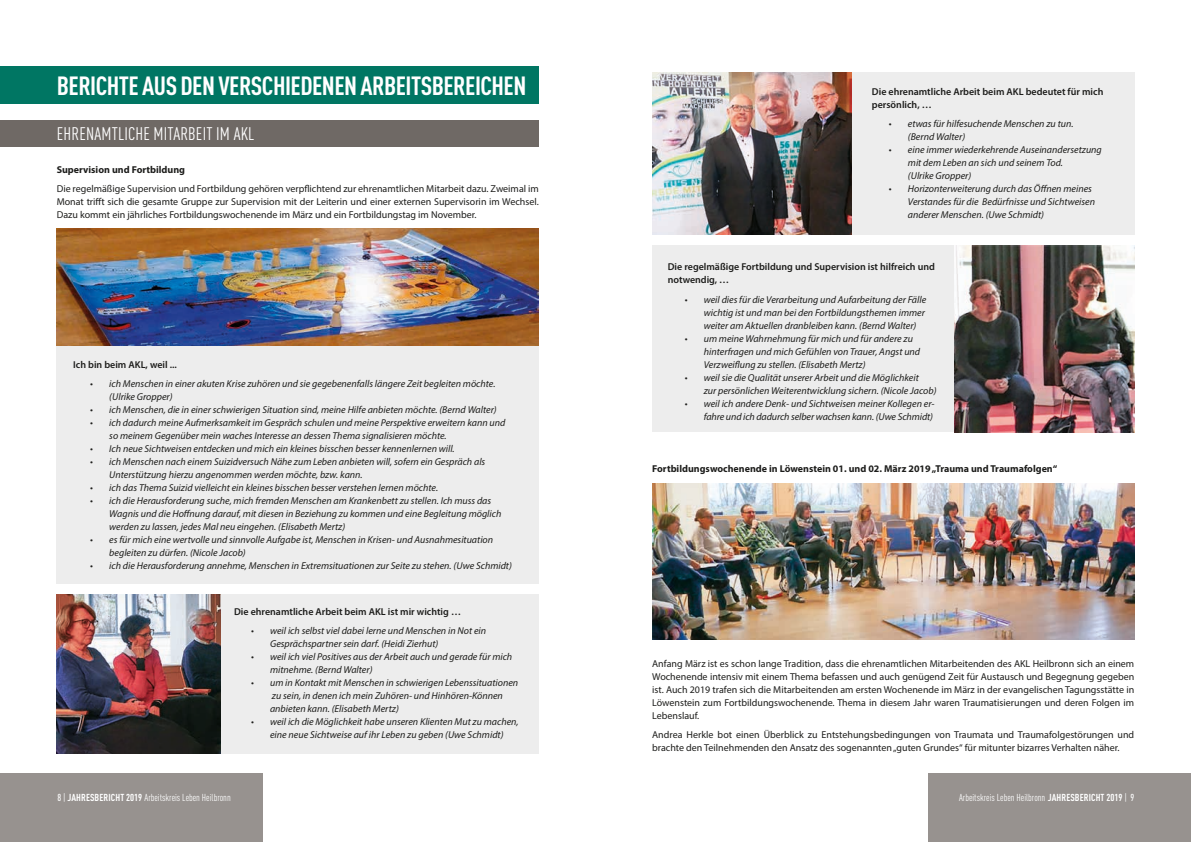
<style>
.page{position:relative;width:1191px;height:842px;background:#fff}
.page>*{position:absolute;margin:0;border:0;box-sizing:border-box;transform-origin:0 0}
.Standard_Fließtext{font:700 condensed 26px "DINOT";letter-spacing:-.02em;color:#fff}
.Standard_Fließtext-2{font:condensed 18px "DINOT";letter-spacing:.01em;color:#fff}
.Standard_Fließtext-3{font:italic 10px/13px "Myriad Pro";color:#1d1d1b}
.Standard_Fließtext-4{font:10px/13px "Myriad Pro";color:#1d1d1b;text-align:justify}
.Standard_Fließtext-5{font:600 10px/13px "Myriad Pro";color:#1d1d1b}
.Standard_Fließtext-6{font:700 10px "Myriad Pro";color:#1d1d1b}
.t1{font:condensed 10px "DINOT";color:#fff}
.s1{font-weight:500}
.s2{font-weight:700}
</style>
<div class="page">
<div style="left:928px;top:773px;width:263px;height:69px;background:#97928f"></div>
<div style="left:0;top:773px;width:262px;height:69px;background:#97928f"></div>
<div style="left:0;top:120px;width:539px;height:27px;background:#6f6965"></div>
<div style="left:0;top:67px;width:539px;height:37px;background:#007663"></div>
<div style="left:57px;top:343px;width:482px;height:241px;background:#ededed"></div>
<img style="left:57px;top:228px;width:482px;height:118px">
<div style="left:220px;top:594px;width:319px;height:159px;background:#ededed"></div>
<img style="left:57px;top:594px;width:163px;height:159px">
<div style="left:851px;top:72px;width:283px;height:163px;background:#ededed"></div>
<img style="left:652px;top:72px;width:199px;height:162px">
<div style="left:652px;top:246px;width:302px;height:186px;background:#ededed"></div>
<img style="left:954px;top:246px;width:180px;height:186px">
<img style="left:652px;top:483px;width:482px;height:156px">
<p class="Standard_Fließtext" style="left:57px;top:69px;width:471px">BERICHTE AUS DEN VERSCHIEDENEN ARBEITSBEREICHEN</p>
<p class="Standard_Fließtext-2" style="left:57px;top:123px;width:199px">EHRENAMTLICHE MITARBEIT IM AKL</p>
<p class="Standard_Fließtext-6" style="left:57px;top:163px;width:130px">Supervision und Fortbildung</p>
<p class="Standard_Fließtext-4" style="left:57px;top:182px;width:483px">Die regelmäßige Supervision und Fortbildung gehören verpflichtend zur ehrenamtlichen Mitarbeit dazu. Zweimal im Monat trifft sich die gesamte Gruppe zur Supervision mit der Leiterin und einer externen Supervisorin im Wechsel.<br>Dazu kommt ein jährliches Fortbildungswochenende im März und ein Fortbildungstag im November.</p>
<p class="Standard_Fließtext-5" style="left:73px;top:357px;width:105px">Ich bin beim AKL, weil ...</p>
<p class="Standard_Fließtext-3" style="left:90px;top:377px;width:407px">• ich Menschen in einer akuten Krise zuhören und sie gegebenenfalls längere Zeit begleiten möchte.</p>
<p class="Standard_Fließtext-3" style="left:109px;top:390px;width:65px">(Ulrike Gropper)</p>
<p class="Standard_Fließtext-3" style="left:90px;top:403px;width:408px">• ich Menschen, die in einer schwierigen Situation sind, meine Hilfe anbieten möchte. (Bernd Walter)</p>
<p class="Standard_Fließtext-3" style="left:109px;top:416px;width:398px;text-indent:-19px">• ich dadurch meine Aufmerksamkeit im Gespräch schulen und meine Perspektive erweitern kann und so meinem Gegenüber mein waches Interesse an dessen Thema signalisieren möchte.</p>
<p class="Standard_Fließtext-3" style="left:90px;top:442px;width:366px">• Ich neue Sichtweisen entdecken und mich ein kleines bisschen besser kennenlernen will.</p>
<p class="Standard_Fließtext-3" style="left:90px;top:455px;width:396px">• ich Menschen nach einem Suizidversuch Nähe zum Leben anbieten will, sofern ein Gespräch als</p>
<p class="Standard_Fließtext-3" style="left:109px;top:468px;width:255px">Unterstützung hierzu angenommen werden möchte, bzw. kann.</p>
<p class="Standard_Fließtext-3" style="left:90px;top:481px;width:349px">• ich das Thema Suizid vielleicht ein kleines bisschen besser verstehen lernen möchte.</p>
<p class="Standard_Fließtext-3" style="left:90px;top:494px;width:402px">• ich die Herausforderung suche, mich fremden Menschen am Krankenbett zu stellen. Ich muss das</p>
<p class="Standard_Fließtext-3" style="left:109px;top:507px;width:394px">Wagnis und die Hoffnung darauf, mit diesen in Beziehung zu kommen und eine Begleitung möglich</p>
<p class="Standard_Fließtext-3" style="left:109px;top:520px;width:237px">werden zu lassen, jedes Mal neu eingehen. (Elisabeth Mertz)</p>
<p class="Standard_Fließtext-3" style="left:90px;top:533px;width:404px">• es für mich eine wertvolle und sinnvolle Aufgabe ist, Menschen in Krisen- und Ausnahmesituation</p>
<p class="Standard_Fließtext-3" style="left:109px;top:546px;width:138px">begleiten zu dürfen. (Nicole Jacob)</p>
<p class="Standard_Fließtext-3" style="left:90px;top:559px;width:423px">• ich die Herausforderung annehme, Menschen in Extremsituationen zur Seite zu stehen. (Uwe Schmidt)</p>
<p class="Standard_Fließtext-5" style="left:234px;top:604px;width:228px">Die ehrenamtliche Arbeit beim AKL ist mir wichtig …</p>
<p class="Standard_Fließtext-3" style="left:251px;top:624px;width:237px">• weil ich selbst viel dabei lerne und Menschen in Not ein</p>
<p class="Standard_Fließtext-3" style="left:270px;top:637px;width:170px">Gesprächspartner sein darf. (Heidi Zierhut)</p>
<p class="Standard_Fließtext-3" style="left:251px;top:650px;width:263px">• weil ich viel Positives aus der Arbeit auch und gerade für mich</p>
<p class="Standard_Fließtext-3" style="left:270px;top:663px;width:104px">mitnehme. (Bernd Walter)</p>
<p class="Standard_Fließtext-3" style="left:251px;top:676px;width:269px">• um in Kontakt mit Menschen in schwierigen Lebenssituationen</p>
<p class="Standard_Fließtext-3" style="left:272px;top:689px;width:232px">zu sein, in denen ich mein Zuhören- und Hinhören-Können</p>
<p class="Standard_Fließtext-3" style="left:270px;top:702px;width:130px">anbieten kann. (Elisabeth Mertz)</p>
<p class="Standard_Fließtext-3" style="left:251px;top:715px;width:269px">• weil ich die Möglichkeit habe unseren Klienten Mut zu machen,</p>
<p class="Standard_Fließtext-3" style="left:270px;top:728px;width:235px">eine neue Sichtweise auf ihr Leben zu geben (Uwe Schmidt)</p>
<p class="Standard_Fließtext-5" style="left:872px;top:84px;width:233px">Die ehrenamtliche Arbeit beim AKL bedeutet für mich persönlich, …</p>
<p class="Standard_Fließtext-3" style="left:889px;top:117px;width:186px">• etwas für hilfesuchende Menschen zu tun.</p>
<p class="Standard_Fließtext-3" style="left:908px;top:130px;width:59px">(Bernd Walter)</p>
<p class="Standard_Fließtext-3" style="left:908px;top:143px;width:195px;text-indent:-19px">• eine immer wiederkehrende Auseinandersetzung mit dem Leben an sich und seinem Tod.</p>
<p class="Standard_Fließtext-3" style="left:908px;top:169px;width:65px">(Ulrike Gropper)</p>
<p class="Standard_Fließtext-3" style="left:889px;top:182px;width:204px">• Horizonterweiterung durch das Öffnen meines</p>
<p class="Standard_Fließtext-3" style="left:908px;top:195px;width:189px">Verstandes für die Bedürfnisse und Sichtweisen</p>
<p class="Standard_Fließtext-3" style="left:908px;top:208px;width:138px">anderer Menschen. (Uwe Schmidt)</p>
<p class="Standard_Fließtext-5" style="left:667px;top:260px;width:269px">Die regelmäßige Fortbildung und Supervision ist hilfreich und notwendig, …</p>
<p class="Standard_Fließtext-3" style="left:684px;top:292px;width:243px">• weil dies für die Verarbeitung und Aufarbeitung der Fälle</p>
<p class="Standard_Fließtext-3" style="left:703px;top:305px;width:223px">wichtig ist und man bei den Fortbildungsthemen immer</p>
<p class="Standard_Fließtext-3" style="left:703px;top:318px;width:214px">weiter am Aktuellen dranbleiben kann. (Bernd Walter)</p>
<p class="Standard_Fließtext-3" style="left:684px;top:331px;width:230px">• um meine Wahrnehmung für mich und für andere zu</p>
<p class="Standard_Fließtext-3" style="left:703px;top:344px;width:218px">hinterfragen und mich Gefühlen von Trauer, Angst und</p>
<p class="Standard_Fließtext-3" style="left:703px;top:357px;width:163px">Verzweiflung zu stellen. (Elisabeth Mertz)</p>
<p class="Standard_Fließtext-3" style="left:684px;top:370px;width:236px">• weil sie die Qualität unserer Arbeit und die Möglichkeit</p>
<p class="Standard_Fließtext-3" style="left:703px;top:383px;width:234px">zur persönlichen Weiterentwicklung sichern. (Nicole Jacob)</p>
<p class="Standard_Fließtext-3" style="left:684px;top:396px;width:251px">• weil ich andere Denk- und Sichtweisen meiner Kollegen er-</p>
<p class="Standard_Fließtext-3" style="left:703px;top:409px;width:231px">fahre und ich dadurch selber wachsen kann. (Uwe Schmidt)</p>
<p class="Standard_Fließtext-6" style="left:652px;top:462px;width:407px">Fortbildungswochenende in Löwenstein 01. und 02. März 2019 „Trauma und Traumafolgen“</p>
<p class="Standard_Fließtext-4" style="left:652px;top:656px;width:483px">Anfang März ist es schon lange Tradition, dass die ehrenamtlichen Mitarbeitenden des AKL Heilbronn sich an einem Wochenende intensiv mit einem Thema befassen und auch genügend Zeit für Austausch und Begegnung gegeben ist. Auch 2019 trafen sich die Mitarbeitenden am ersten Wochenende im März in der evangelischen Tagungsstätte in Löwenstein zum Fortbildungswochenende. Thema in diesem Jahr waren Traumatisierungen und deren Folgen im Lebenslauf.</p>
<p class="Standard_Fließtext-4" style="left:652px;top:728px;width:483px">Andrea Herkle bot einen Überblick zu Entstehungsbedingungen von Traumata und Traumafolgestörungen und brachte den Teilnehmenden den Ansatz des sogenannten „guten Grundes“ für mitunter bizarres Verhalten näher.</p>
<p class="t1" style="left:57px;top:792px;width:175px"><span class="s1">8</span> | <span class="s2">JAHRESBERICHT 2019</span> Arbeitskreis Leben Heilbronn</p>
<p class="t1" style="left:959px;top:792px;width:177px">Arbeitskreis Leben Heilbronn <span class="s2">JAHRESBERICHT 2019</span> | <span class="s1">9</span></p>
</div>
